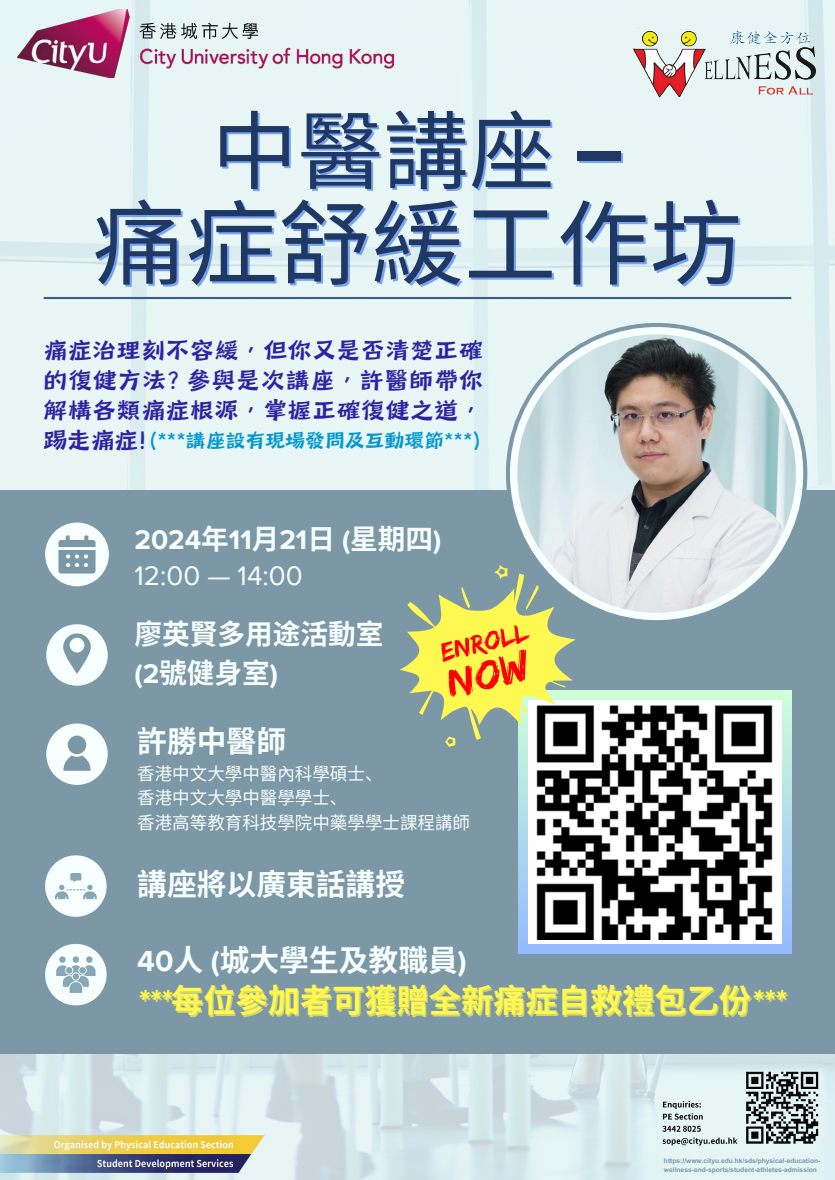
<style>
.page{position:relative;width:835px;height:1180px;background:#fff}
.page>*{position:absolute;margin:0;border:0;box-sizing:border-box;transform-origin:0 0}
.t1{font:92.71px "Noto Sans CJ Ksc";color:#203864}
.t2{font:85.75px "Noto Sans CJ Ksc";color:#203864}
.t3{font:700 32.2px "Noto Sans CJ Ksc";color:#fff851}
.t4{font:700 29.75px "Noto Sans CJ Ksc";color:#f6fefe}
.t5{font:700 27.65px/38.6px "Noto Sans CJ Ksc";color:#f6fefe}
.t6{font:700 27.65px "Proxima Nova";color:#f6fefe}
.t7{font:27.65px "Proxima Nova";color:#f6fefe}
.t8{font:26.25px/29.9px "Canva Fengyi HK";letter-spacing:.03em;color:#2d23a3;text-align:justify}
.t9{font:22.05px "Canva Fengyi HK";color:#0298d2}
.t10{font:17.5px/24.4px "Noto Sans CJ Ksc";color:#f6fefe}
.t11{font:700 6.69px/9.2px "Arial MT Pro";color:#7c97a5}
.s1{font-family:"Anton"}
.s2{color:rgb(37 102 237/.56)}
.s3{font-family:"Noto Sans CJ Ksc"}
.s4{font-family:"Proxima Nova"}
.s5{font-family:"Proxima Nova";font-style:italic}
.s6{color:rgb(255 248 81/.66)}
</style>
<div class="page">
<img style="left:0;top:0;width:834px;height:1180px">
<div style="left:0;top:490px;width:834px;height:564px;background:#7c97a5"></div>
<div style="left:506px;top:323px;width:301px;height:301px;background:#7c97a5;border-radius:50%"></div>
<div style="left:510px;top:327px;width:293px;height:293px;background:#f6fefe;border-radius:50%"></div>
<img style="left:517px;top:334px;width:278px;height:279px;border-radius:50%">
<svg style="left:46px;top:723px;width:62px;height:62px"></svg>
<svg style="left:45px;top:522px;width:64px;height:64px"></svg>
<svg style="left:46px;top:624px;width:62px;height:61px"></svg>
<img style="left:633px;top:28px;width:185px;height:69px">
<svg style="left:45px;top:855px;width:62px;height:62px"></svg>
<svg style="left:45px;top:944px;width:62px;height:61px"></svg>
<hr style="left:44px;top:297px;width:747px;height:2px;background:#425c86">
<svg style="left:518px;top:691px;width:132px;height:263px;background:#a7d1f1"></svg>
<div style="left:650px;top:691px;width:141px;height:263px;background:linear-gradient(to bottom,#cdffd8,#94baff)"></div>
<div style="left:528px;top:700px;width:253px;height:244px;background:#fff"></div>
<img style="left:536px;top:706px;width:236px;height:233px">
<svg style="left:400px;top:551px;width:193px;height:203px"></svg>
<svg style="left:438px;top:622px;width:95px;height:78px;background:#feb53c"></svg>
<img style="left:0;top:1133px;width:268px;height:47px">
<img style="left:749px;top:1069px;width:71px;height:76px">
<img style="left:652px;top:1055px;width:97px;height:93px">
<img style="left:18px;top:9px;width:375px;height:68px">
<p class="t2" style="left:212px;top:83px;width:413px">中醫講座 <span class="s1">—</span></p>
<p class="t1" style="left:93px;top:170px;width:650px">痛症舒緩<span class="s2">工</span>作坊</p>
<p class="t8" style="left:44px;top:335px;width:440px">痛症治理刻不容緩，但你又是否清楚正確的復健方法? 參與是次講座，許醫師帶你解構各類痛症根源，掌握正確復健之道，踢走痛症!</p>
<h3 class="t9" style="left:150px;top:429px;width:331px">(***講座設有現場發問及互動環節***)</h3>
<p class="t6" style="left:134px;top:523px;width:308px">2024<span class="s3">年</span>11<span class="s3">月</span> 21<span class="s3">日</span> (<span class="s3">星期四</span>)</p>
<h3 class="t7" style="left:134px;top:560px;width:170px">12:00 — 14:00</h3>
<p class="t5" style="left:134px;top:613px;width:250px">廖英賢多用途活動室<span class="s4">(2</span>號健身室<span class="s4">)</span></p>
<p class="t4" style="left:137px;top:717px;width:150px">許勝中醫師</p>
<h4 class="t10" style="left:137px;top:760px;width:334px">香港中文大學中醫內科學碩士、<br>香港中文大學中醫學學士、<br>香港高等教育科技學院中藥學學士課程講師</h4>
<p class="t4" style="left:137px;top:861px;width:269px">講座將以廣東話講授</p>
<h4 class="t4" style="left:137px;top:936px;width:331px"><span class="s4">40</span>人 <span class="s4">(</span>城大學生及教職員<span class="s4">)</span></h4>
<h2 class="t3" style="left:137px;top:975px;width:649px"><span class="s5">***</span>每位參加者可獲贈全新痛症<span class="s6">自</span>救禮包<span class="s6">乙</span>份<span class="s5">***</span></h2>
<p class="t11" style="left:663px;top:1157px;width:158px">https://www.cityu.edu.hk/sds/physical-education&shy;wellness-and-sports/student-athletes-admission</p>
</div>
